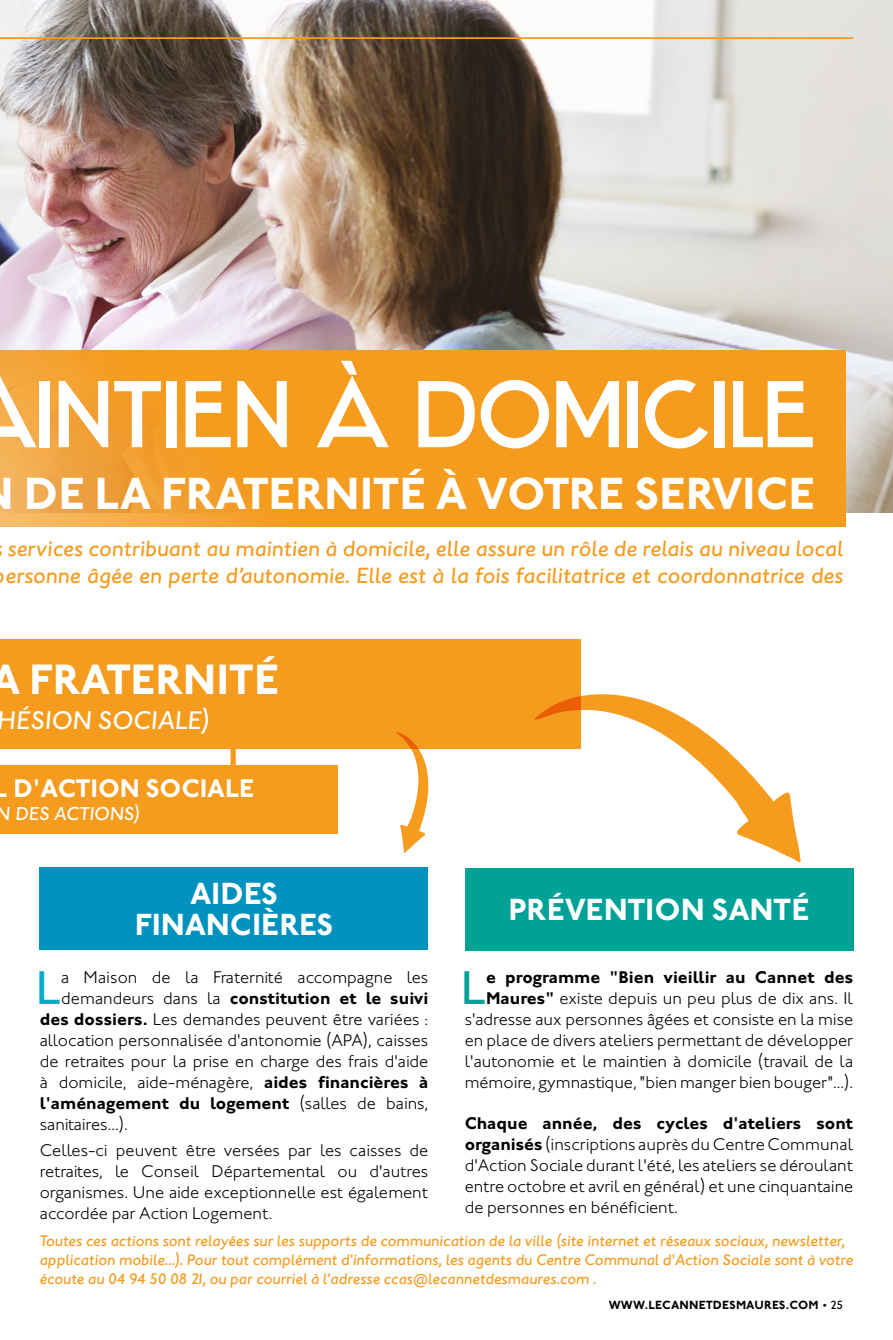
<style>
.page{position:relative;width:893px;height:1340px;background:#fff}
.page>*{position:absolute;margin:0;border:0;box-sizing:border-box;transform-origin:0 0}
.t1{font:92.92px "Stentiga";color:#fff}
.t2{font:500 48.82px "Johnston ITC Std";color:#00acc9}
.t3{font:500 48.82px "Johnston ITC Std";color:#00a297}
.t4{font:700 46.38px "Johnston ITC Std";letter-spacing:-.015em;color:#fff}
.t5{font:700 43.75px "Johnston ITC Std";letter-spacing:-.015em;color:#fff}
.t6{font:700 31.5px/31.5px "Johnston ITC Std";color:#fff;text-align:center}
.t7{font:700 26.25px "Johnston ITC Std";color:#fff}
.t8{font:italic 500 26.25px "Johnston ITC Std";color:#fff}
.t9{font:italic 500 22.75px/27.3px "Johnston ITC Std";color:#f59b1e}
.t10{font:italic 500 19.25px "Johnston ITC Std";color:#fff}
.t11{font:300 17.5px/21px "Johnston ITC Std";color:#000;text-align:justify}
.t12{font:700 17.5px "Johnston ITC Std";color:#000}
.t13{font:italic 500 15.75px/18.9px "Johnston ITC Std";color:#f59b1e}
.t14{font:700 12.25px "Johnston ITC Std";letter-spacing:.015em;color:#000}
.s1{font-weight:700}
.s2{font-weight:300}
.s3{font-weight:500}
</style>
<div class="page">
<img style="left:0;top:0;width:893px;height:512px">
<hr style="left:0;top:37px;width:853px;height:2px;background:#f59b1e">
<svg style="left:0;top:350px;width:846px;height:176px;fill:#f59b1e"></svg>
<div style="left:465px;top:868px;width:388px;height:82px;background:#00a297"></div>
<div style="left:40px;top:867px;width:388px;height:83px;background:#0092be"></div>
<div style="left:0;top:639px;width:580px;height:109px;background:#f59b1e"></div>
<div style="left:0;top:765px;width:337px;height:68px;background:#f59b1e"></div>
<div style="left:230px;top:727px;width:6px;height:52px;background:#f59b1e"></div>
<svg style="left:534px;top:688px;width:267px;height:174px"></svg>
<svg style="left:396px;top:732px;width:34px;height:121px"></svg>
<h1 class="t1" style="left:-35px;top:359px;width:851px">AINTIEN À DOMICILE</h1>
<h3 class="t4" style="left:24px;top:466px;width:793px">DE LA FRATERNITÉ À VOTRE SERVICE</h3>
<h3 class="t9" style="left:5px;top:534px;width:840px">services contribuant au maintien à domicile, elle assure un rôle de relais au niveau local ersonne âgée en perte d’autonomie. Elle est à la fois facilitatrice et coordonnatrice des</h3>
<h3 class="t5" style="left:-10px;top:652px;width:290px">A FRATERNITÉ</h3>
<h3 class="t8" style="left:-2px;top:704px;width:214px">HÉSION SOCIALE)</h3>
<h3 class="t7" style="left:-6px;top:772px;width:262px">L D'ACTION SOCIALE</h3>
<p class="t10" style="left:-3px;top:802px;width:145px">N DES ACTIONS)</p>
<h3 class="t6" style="left:135px;top:877px;width:200px">AIDES<br>FINANCIÈRES</h3>
<h3 class="t6" style="left:508px;top:893px;width:303px">PRÉVENTION SANTÉ</h3>
<p class="t11" style="left:465px;top:966px;width:390px;text-align:right"><span class="s1">e programme "Bien vieillir au Cannet des Maures"</span> existe depuis un peu plus de dix ans. Il s'adresse aux personnes âgées et consiste en la mise en place de divers ateliers permettant de développer l'autonomie et le maintien à domicile (travail de la mémoire, gymnastique, "bien manger bien bouger"...).</p>
<p class="t11" style="left:465px;top:1112px;width:390px"><span class="s1">Chaque année, des cycles d'ateliers sont organisés</span> (inscriptions auprès du Centre Communal d'Action Sociale durant l'été, les ateliers se déroulant entre octobre et avril en général) et une cinquantaine de personnes en bénéficient.</p>
<p class="t13" style="left:40px;top:1231px;width:815px">Toutes ces actions sont relayées sur les supports de communication de la ville (site internet et réseaux sociaux, newsletter, application mobile...). Pour tout complément d'informations, les agents du Centre Communal d'Action Sociale sont à votre écoute au 04 94 50 08 21, ou par courriel à l'adresse ccas@lecannetdesmaures.com .</p>
<h2 class="t2" style="left:36px;top:959px;width:27px">L</h2>
<p class="t11" style="left:61px;top:966px;width:369px">a Maison de la Fraternité accompagne les</p>
<h2 class="t3" style="left:461px;top:959px;width:27px">L</h2>
<p class="t12" style="left:61px;top:987px;width:369px"><span class="s2">demandeurs dans la</span> constitution et le suivi</p>
<p class="t11" style="left:40px;top:1008px;width:390px"><span class="s1">des dossiers.</span> Les demandes peuvent être variées :</p>
<p class="t11" style="left:40px;top:1029px;width:390px">allocation personnalisée d'antonomie (APA), caisses</p>
<p class="t11" style="left:40px;top:1050px;width:390px">de retraites pour la prise en charge des frais d'aide</p>
<p class="t11" style="left:40px;top:1071px;width:390px">à domicile, aide-ménagère, <span class="s1">aides financières à</span></p>
<p class="t12" style="left:40px;top:1092px;width:390px">l'aménagement du logement <span class="s2">(salles de bains,</span></p>
<p class="t11" style="left:40px;top:1113px;width:90px">sanitaires...).</p>
<p class="t11" style="left:40px;top:1139px;width:390px">Celles-ci peuvent être versées par les caisses de retraites, le Conseil Départemental ou d'autres organismes. Une aide exceptionnelle est également accordée par Action Logement.</p>
<p class="t14" style="left:609px;top:1296px;width:236px">WWW.LECANNETDESMAURES.COM <span class="s3">• 25</span></p>
</div>
